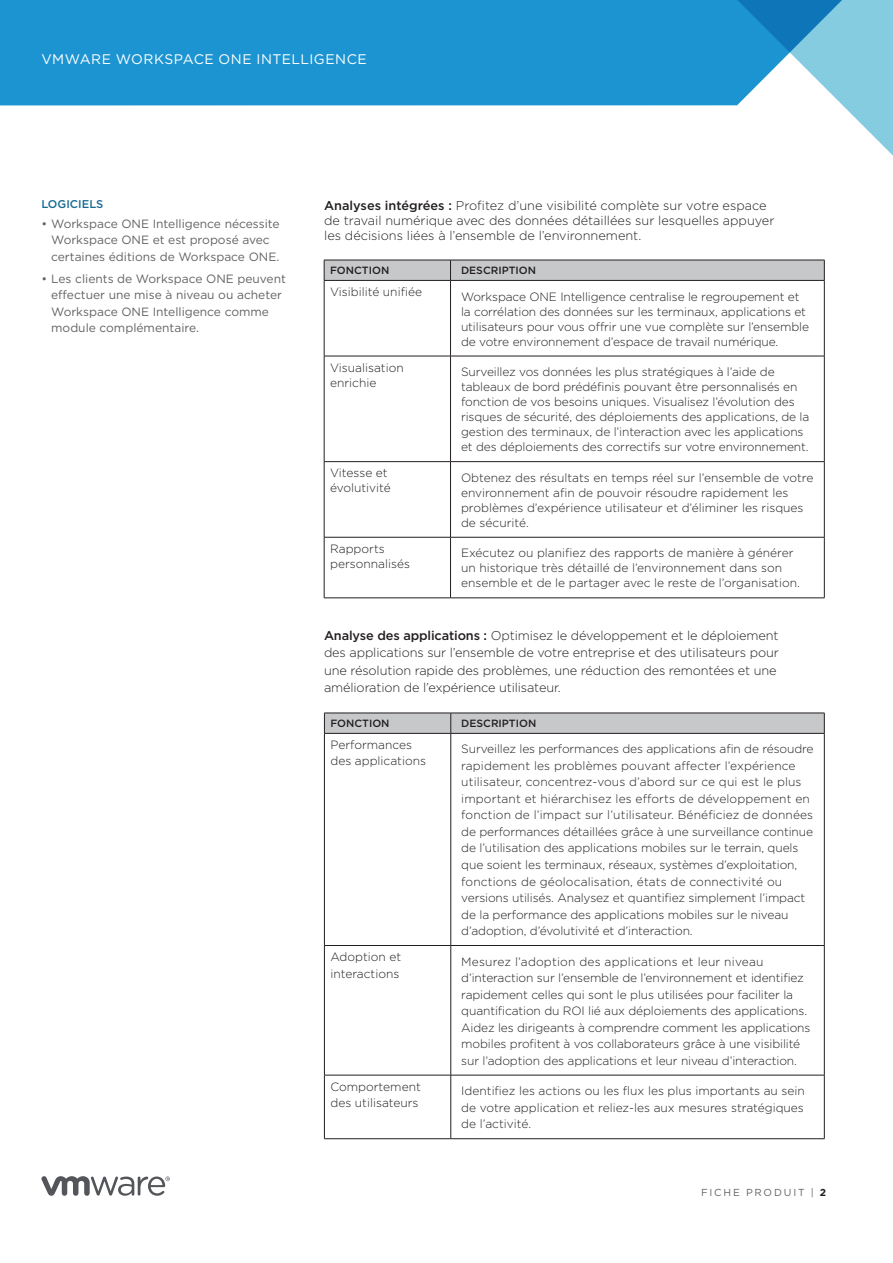
<style>
.page{position:relative;width:893px;height:1263px;background:#fff}
.page>*{position:absolute;margin:0;border:0;box-sizing:border-box;transform-origin:0 0}
.FOLIO-WHITE{font:13.8px "Gotham";letter-spacing:.035em;color:#fff}
._3a__BODY_TEXT{font:300 12.75px/17.2px "Gotham";letter-spacing:-.01em;color:#231f20}
._4a__SUBHEAD-1{font:300 12.75px/15.3px "Gotham";color:#231f20}
._10c__TABLE_BODY{font:300 12px/16.5px "Gotham";letter-spacing:-.01em;color:#231f20}
.t1{font:12px/16.5px "Gotham";color:#636366}
._5a__SIDEBAR-HEAD{font:500 11.25px "Gotham";color:#176a92}
._10a__TABLE_HEAD{font:500 10.5px "Gotham";color:#231f20}
.FOLIO-BOTTOM-GRAY{font:10.2px "Gotham";letter-spacing:.18em;color:#636366}
.s1{font-weight:500}
.s2{font-weight:700;color:#231f20}
</style>
<div class="page">
<svg style="left:41px;top:1176px;width:129px;height:20px"></svg>
<div style="left:0;top:0;width:724px;height:105px;background:#1c94d2"></div>
<svg style="left:724px;top:0;width:169px;height:156px"></svg>
<svg style="left:324px;top:260px;width:501px;height:20px;background:#c1c2c4"></svg>
<hr style="left:324px;top:280px;width:126px;height:1px;background:#231f20">
<hr style="left:324px;top:281px;width:1px;height:75px;background:#231f20">
<hr style="left:450px;top:280px;width:374px;height:1px;background:#231f20">
<hr style="left:450px;top:281px;width:1px;height:75px;background:#231f20">
<hr style="left:824px;top:281px;width:1px;height:75px;background:#231f20">
<hr style="left:324px;top:356px;width:126px;height:1px;background:#231f20">
<hr style="left:324px;top:356px;width:1px;height:105px;background:#231f20">
<hr style="left:450px;top:356px;width:374px;height:1px;background:#231f20">
<hr style="left:450px;top:356px;width:1px;height:105px;background:#231f20">
<hr style="left:824px;top:356px;width:1px;height:105px;background:#231f20">
<hr style="left:324px;top:461px;width:126px;height:1px;background:#231f20">
<hr style="left:324px;top:462px;width:1px;height:75px;background:#231f20">
<hr style="left:450px;top:461px;width:374px;height:1px;background:#231f20">
<hr style="left:450px;top:462px;width:1px;height:75px;background:#231f20">
<hr style="left:824px;top:462px;width:1px;height:75px;background:#231f20">
<hr style="left:324px;top:537px;width:126px;height:1px;background:#231f20">
<hr style="left:324px;top:537px;width:1px;height:61px;background:#231f20">
<hr style="left:450px;top:537px;width:374px;height:1px;background:#231f20">
<hr style="left:450px;top:537px;width:1px;height:61px;background:#231f20">
<hr style="left:824px;top:537px;width:1px;height:61px;background:#231f20">
<hr style="left:324px;top:598px;width:126px;height:1px;background:#231f20">
<hr style="left:450px;top:598px;width:374px;height:1px;background:#231f20">
<svg style="left:324px;top:713px;width:501px;height:20px;background:#c1c1c3"></svg>
<hr style="left:324px;top:733px;width:127px;height:1px;background:#231f20">
<hr style="left:324px;top:733px;width:1px;height:212px;background:#231f20">
<hr style="left:451px;top:733px;width:373px;height:1px;background:#231f20">
<hr style="left:451px;top:733px;width:1px;height:212px;background:#231f20">
<hr style="left:824px;top:733px;width:1px;height:212px;background:#231f20">
<hr style="left:324px;top:945px;width:127px;height:1px;background:#231f20">
<hr style="left:324px;top:946px;width:1px;height:129px;background:#231f20">
<hr style="left:451px;top:945px;width:373px;height:1px;background:#231f20">
<hr style="left:451px;top:946px;width:1px;height:129px;background:#231f20">
<hr style="left:824px;top:946px;width:1px;height:129px;background:#231f20">
<hr style="left:324px;top:1075px;width:127px;height:1px;background:#231f20">
<hr style="left:324px;top:1075px;width:1px;height:63px;background:#231f20">
<hr style="left:451px;top:1075px;width:373px;height:1px;background:#231f20">
<hr style="left:451px;top:1075px;width:1px;height:63px;background:#231f20">
<hr style="left:824px;top:1075px;width:1px;height:63px;background:#231f20">
<hr style="left:324px;top:1138px;width:127px;height:1px;background:#231f20">
<hr style="left:451px;top:1138px;width:373px;height:1px;background:#231f20">
<p class="FOLIO-WHITE" style="left:41px;top:50px;width:327px">VMWARE WORKSPACE ONE INTELLIGENCE</p>
<p class="_5a__SIDEBAR-HEAD" style="left:41px;top:197px;width:64px">LOGICIELS</p>
<p class="t1" style="left:51px;top:215px;width:230px;text-indent:-10px">• Workspace ONE Intelligence nécessite<br>Workspace ONE et est proposé avec certaines éditions de Workspace ONE.</p>
<p class="t1" style="left:51px;top:270px;width:236px;text-indent:-10px">• Les clients de Workspace ONE peuvent effectuer une mise à niveau ou acheter Workspace ONE Intelligence comme module complémentaire.</p>
<p class="_4a__SUBHEAD-1" style="left:324px;top:197px;width:452px"><span class="s1">Analyses intégrées :</span> Profitez d’une visibilité complète sur votre espace de travail numérique avec des données détaillées sur lesquelles appuyer les décisions liées à l’ensemble de l’environnement.</p>
<p class="_10a__TABLE_HEAD" style="left:330px;top:264px;width:61px">FONCTION</p>
<p class="_10a__TABLE_HEAD" style="left:461px;top:264px;width:77px">DESCRIPTION</p>
<p class="_10c__TABLE_BODY" style="left:330px;top:283px;width:93px">Visibilité unifiée</p>
<p class="_10c__TABLE_BODY" style="left:461px;top:288px;width:350px;line-height:15px">Workspace ONE Intelligence centralise le regroupement et la corrélation des données sur les terminaux, applications et utilisateurs pour vous offrir une vue complète sur l’ensemble de votre environnement d’espace de travail numérique.</p>
<p class="_10c__TABLE_BODY" style="left:330px;top:360px;width:75px;line-height:15px">Visualisation enrichie</p>
<p class="_10c__TABLE_BODY" style="left:461px;top:364px;width:350px;line-height:15px">Surveillez vos données les plus stratégiques à l’aide de tableaux de bord prédéfinis pouvant être personnalisés en fonction de vos besoins uniques. Visualisez l’évolution des risques de sécurité, des déploiements des applications, de la gestion des terminaux, de l’interaction avec les applications et des déploiements des correctifs sur votre environnement.</p>
<p class="_10c__TABLE_BODY" style="left:330px;top:465px;width:62px;line-height:15px">Vitesse et évolutivité</p>
<p class="_10c__TABLE_BODY" style="left:461px;top:470px;width:354px;line-height:15px">Obtenez des résultats en temps réel sur l’ensemble de votre environnement afin de pouvoir résoudre rapidement les problèmes d’expérience utilisateur et d’éliminer les risques de sécurité.</p>
<p class="_10c__TABLE_BODY" style="left:330px;top:541px;width:81px;line-height:15px">Rapports personnalisés</p>
<p class="_10c__TABLE_BODY" style="left:461px;top:545px;width:340px;line-height:15px">Exécutez ou planifiez des rapports de manière à générer un historique très détaillé de l’environnement dans son ensemble et de le partager avec le reste de l’organisation.</p>
<p class="_3a__BODY_TEXT" style="left:324px;top:627px;width:456px"><span class="s1">Analyse des applications :</span> Optimisez le développement et le déploiement des applications sur l’ensemble de votre entreprise et des utilisateurs pour une résolution rapide des problèmes, une réduction des remontées et une amélioration de l’expérience utilisateur.</p>
<p class="_10a__TABLE_HEAD" style="left:330px;top:717px;width:61px">FONCTION</p>
<p class="_10a__TABLE_HEAD" style="left:461px;top:717px;width:77px">DESCRIPTION</p>
<p class="_10c__TABLE_BODY" style="left:330px;top:736px;width:97px">Performances des applications</p>
<p class="_10c__TABLE_BODY" style="left:461px;top:741px;width:354px">Surveillez les performances des applications afin de résoudre rapidement les problèmes pouvant affecter l’expérience utilisateur, concentrez-vous d’abord sur ce qui est le plus important et hiérarchisez les efforts de développement en fonction de l’impact sur l’utilisateur. Bénéficiez de données de performances détaillées grâce à une surveillance continue de l’utilisation des applications mobiles sur le terrain, quels que soient les terminaux, réseaux, systèmes d’exploitation, fonctions de géolocalisation, états de connectivité ou versions utilisés. Analysez et quantifiez simplement l’impact de la performance des applications mobiles sur le niveau d’adoption, d’évolutivité et d’interaction.</p>
<p class="_10c__TABLE_BODY" style="left:330px;top:948px;width:72px">Adoption et interactions</p>
<p class="_10c__TABLE_BODY" style="left:461px;top:953px;width:351px">Mesurez l’adoption des applications et leur niveau d’interaction sur l’ensemble de l’environnement et identifiez rapidement celles qui sont le plus utilisées pour faciliter la quantification du ROI lié aux déploiements des applications.<br>Aidez les dirigeants à comprendre comment les applications mobiles profitent à vos collaborateurs grâce à une visibilité sur l’adoption des applications et leur niveau d’interaction.</p>
<p class="_10c__TABLE_BODY" style="left:330px;top:1078px;width:92px">Comportement des utilisateurs</p>
<p class="_10c__TABLE_BODY" style="left:461px;top:1082px;width:345px;text-align:justify">Identifiez les actions ou les flux les plus importants au sein de votre application et reliez-les aux mesures stratégiques de l’activité.</p>
<p class="FOLIO-BOTTOM-GRAY" style="left:701px;top:1185px;width:126px">FICHE PRODUIT | <span class="s2">2</span></p>
</div>
